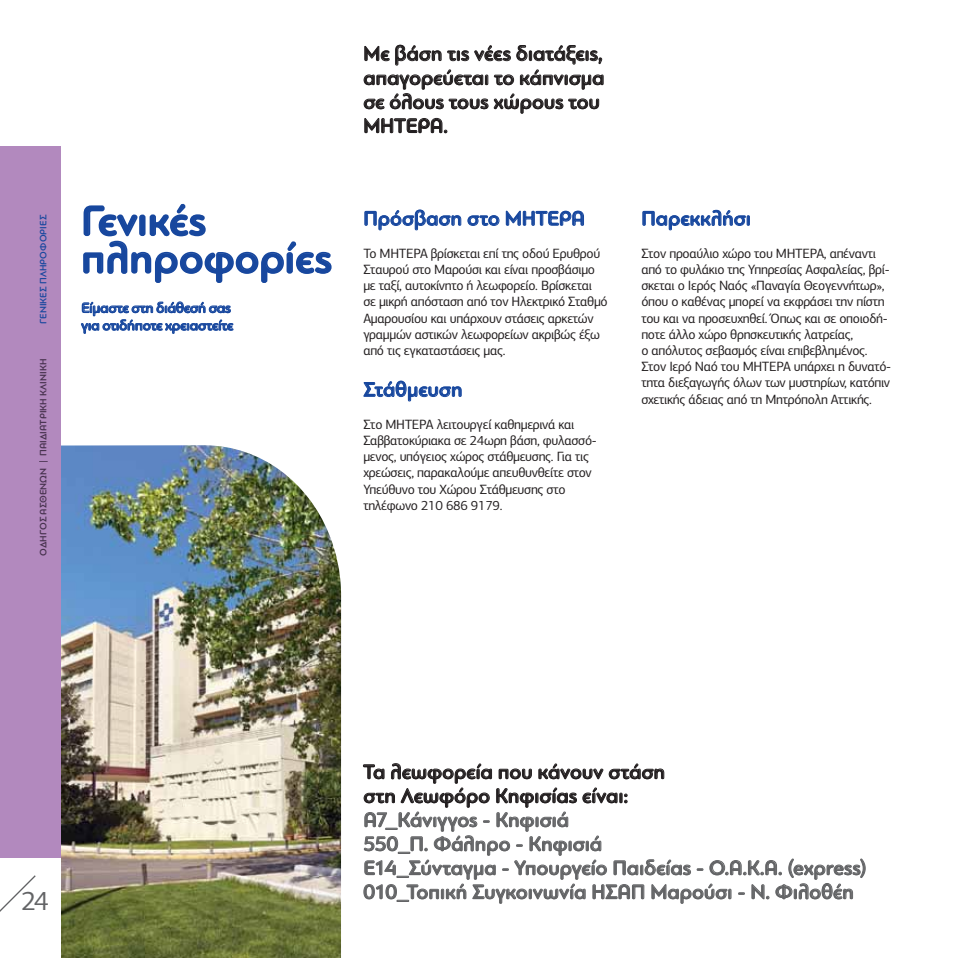
<style>
.page{position:relative;width:958px;height:958px;background:#fff}
.page>*{position:absolute;margin:0;border:0;box-sizing:border-box;transform-origin:0 0}
.t1{font:500 43.5px/37.5px "PF Bague Round Pro";letter-spacing:.005em;color:#17479e}
.t2{font:27px "PF Centro Sans Pro";color:#636466}
.t3{font:500 21px/24px "PF Bague Round Pro";color:#636466}
.t4{font:500 21px/24px "PF Bague Round Pro";color:#231f20}
.t5{font:500 21px "PF Bague Round Pro";color:#17479e}
.t6{font:500 14.7px/17.7px "PF Bague Round Pro";letter-spacing:-.02em;color:#17479e}
.t7{font:13.5px/16.2px "PF Centro Sans Pro";letter-spacing:-.025em;color:#231f20}
.t8{font:500 9.75px "PF Bague Round Pro";letter-spacing:.01em;color:#45304c}
.t9{font:500 9.75px "PF Bague Round Pro";letter-spacing:.01em;color:#17479e}
</style>
<div class="page">
<img style="left:60px;top:445px;width:281px;height:512px">
<div style="left:0;top:147px;width:60px;height:711px;background:#b289be"></div>
<svg style="left:0;top:875px;width:36px;height:37px"></svg>
<svg style="left:364px;top:211px;width:25px;height:19px"></svg>
<div style="left:381px;top:217px;width:6px;height:7px;border:1px solid #17479e;border-radius:50%"></div>
<div style="left:390px;top:215px;width:11px;height:11px;border:1px solid #17479e;border-radius:50%"></div>
<div style="left:393px;top:217px;width:6px;height:7px;border:1px solid #17479e;border-radius:50%"></div>
<svg style="left:395px;top:210px;width:66px;height:20px"></svg>
<svg style="left:467px;top:215px;width:21px;height:11px"></svg>
<div style="left:488px;top:215px;width:11px;height:11px;border:1px solid #17479e;border-radius:50%"></div>
<div style="left:491px;top:217px;width:6px;height:7px;border:1px solid #17479e;border-radius:50%"></div>
<svg style="left:506px;top:211px;width:77px;height:15px"></svg>
<svg style="left:363px;top:381px;width:98px;height:20px"></svg>
<svg style="left:642px;top:210px;width:107px;height:20px"></svg>
<svg style="left:363px;top:763px;width:502px;height:140px"></svg>
<svg style="left:81px;top:301px;width:153px;height:33px"></svg>
<svg style="left:83px;top:203px;width:151px;height:80px"></svg>
<div style="left:236px;top:252px;width:22px;height:22px;border:2px solid #17479e;border-radius:50%"></div>
<div style="left:240px;top:255px;width:14px;height:15px;border:2px solid #17479e;border-radius:50%"></div>
<svg style="left:261px;top:241px;width:71px;height:42px"></svg>
<svg style="left:363px;top:45px;width:240px;height:88px"></svg>
<p class="t9" style="left:39px;top:324px;width:111px;rotate:-90deg">ΓΕΝΙΚΕΣ ΠΛΗΡΟΦΟΡΙΕΣ</p>
<p class="t8" style="left:39px;top:555px;width:198px;rotate:-90deg">ΟΔΗΓΟΣ ΑΣΘΕΝΩΝ | ΠΑΙΔΙΑΤΡΙΚΗ ΚΛΙΝΙΚΗ</p>
<h1 class="t1" style="left:81px;top:206px;width:252px">Γενικές πληροφορίες</h1>
<p class="t6" style="left:81px;top:300px;width:153px">Είμαστε στη διάθεσή σας για οτιδήποτε χρειαστείτε</p>
<h3 class="t4" style="left:363px;top:43px;width:242px">Με βάση τις νέες διατάξεις, απαγορεύεται το κάπνισμα σε όλους τους χώρους του<br>ΜΗΤΕΡΑ.</h3>
<h3 class="t5" style="left:363px;top:210px;width:223px">Πρόσβαση στο ΜΗΤΕΡΑ</h3>
<p class="t7" style="left:363px;top:246px;width:246px">Το ΜΗΤΕΡΑ βρίσκεται επί της οδού Ερυθρού Σταυρού στο Μαρούσι και είναι προσβάσιμο με ταξί, αυτοκίνητο ή λεωφορείο. Βρίσκεται σε μικρή απόσταση από τον Ηλεκτρικό Σταθμό Αμαρουσίου και υπάρχουν στάσεις αρκετών γραμμών αστικών λεωφορείων ακριβώς έξω από τις εγκαταστάσεις μας.</p>
<h3 class="t5" style="left:363px;top:381px;width:101px">Στάθμευση</h3>
<p class="t7" style="left:363px;top:417px;width:235px">Στο MHTΕΡΑ λειτουργεί καθημερινά και Σαββατοκύριακα σε 24ωρη βάση, φυλασσό&shy;μενος, υπόγειος χώρος στάθμευσης. Για τις χρεώσεις, παρακαλούμε απευθυνθείτε στον Υπεύθυνο του Χώρου Στάθμευσης στο τηλέφωνο 210 686 9179.</p>
<h3 class="t5" style="left:641px;top:210px;width:111px">Παρεκκλήσι</h3>
<p class="t7" style="left:641px;top:246px;width:251px">Στον προαύλιο χώρο του ΜΗΤΕΡΑ, απέναντι από το φυλάκιο της Υπηρεσίας Ασφαλείας, βρί&shy;σκεται ο Ιερός Ναός «Παναγία Θεογεννήτωρ», όπου ο καθένας μπορεί να εκφράσει την πίστη του και να προσευχηθεί. Όπως και σε οποιοδή&shy;ποτε άλλο χώρο θρησκευτικής λατρείας,<br>ο απόλυτος σεβασμός είναι επιβεβλημένος.<br>Στον Ιερό Ναό του ΜΗΤΕΡΑ υπάρχει η δυνατό&shy;τητα διεξαγωγής όλων των μυστηρίων, κατόπιν σχετικής άδειας από τη Μητρόπολη Αττικής.</p>
<h2 class="t2" style="left:21px;top:890px;width:29px">24</h2>
<h3 class="t4" style="left:363px;top:761px;width:303px">Τα λεωφορεία που κάνουν στάση στη Λεωφόρο Κηφισίας είναι:</h3>
<h3 class="t3" style="left:363px;top:809px;width:504px">A7_Kάνιγγος - Κηφισιά<br>550_Π. Φάληρο - Κηφισιά<br>Ε14_Σύνταγμα - Υπουργείο Παιδείας - Ο.Α.Κ.Α. (express)<br>010_Τοπική Συγκοινωνία ΗΣΑΠ Μαρούσι - Ν. Φιλοθέη</h3>
</div>
